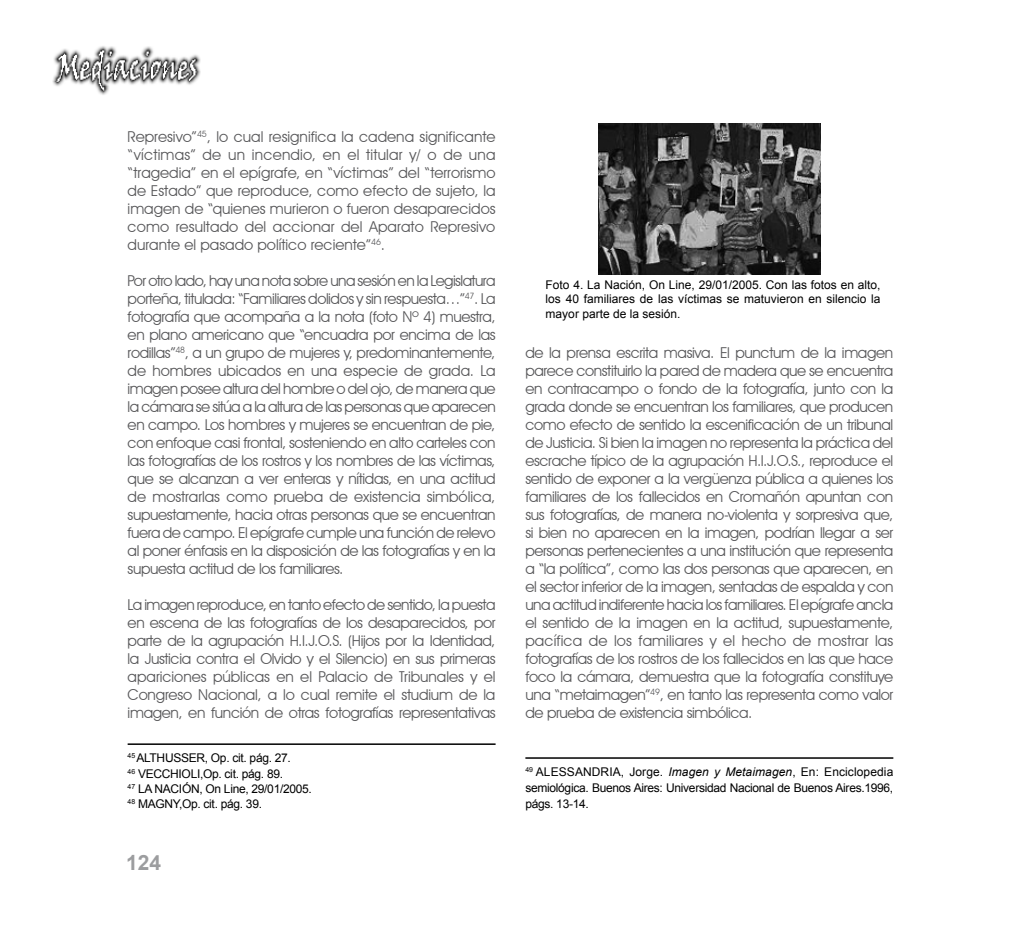
<style>
.page{position:relative;width:1021px;height:936px;background:#fff}
.page>*{position:absolute;margin:0;border:0;box-sizing:border-box;transform-origin:0 0}
.t1{font:700 21px "Arial";color:#9c9d9f}
.t2{font:15px/18px "Avant Garde IT Cby BT";letter-spacing:-.025em;color:#58585a;text-align:justify}
.t3{font:12px/15.5px "Arial";letter-spacing:-.025em;color:#000;text-align:justify}
.s1{font-style:italic}
</style>
<div class="page">
<img style="left:52px;top:46px;width:149px;height:49px">
<hr style="left:128px;top:743px;width:367px;height:1px;background:#000">
<img style="left:599px;top:124px;width:221px;height:150px">
<hr style="left:525px;top:757px;width:368px;height:1px;background:#000">
<p class="t2" style="left:128px;top:127px;width:369px">Represivo”<sup>45</sup>, lo cual resignifica la cadena significante “víctimas” de un incendio, en el titular y/ o de una “tragedia” en el epígrafe, en “víctimas” del “terrorismo de Estado” que reproduce, como efecto de sujeto, la imagen de “quienes murieron o fueron desaparecidos como resultado del accionar del Aparato Represivo durante el pasado político reciente”<sup>46</sup>.</p>
<p class="t2" style="left:128px;top:271px;width:369px">Por otro lado, hay una nota sobre una sesión en la Legislatura porteña, titulada: “Familiares dolidos y sin respuesta…”<sup>47</sup>. La fotografía que acompaña a la nota (foto Nº 4) muestra, en plano americano que “encuadra por encima de las rodillas”<sup>48</sup>, a un grupo de mujeres y, predominantemente, de hombres ubicados en una especie de grada. La imagen posee altura del hombre o del ojo, de manera que la cámara se sitúa a la altura de las personas que aparecen en campo. Los hombres y mujeres se encuentran de pie, con enfoque casi frontal, sosteniendo en alto carteles con las fotografías de los rostros y los nombres de las víctimas, que se alcanzan a ver enteras y nítidas, en una actitud de mostrarlas como prueba de existencia simbólica, supuestamente, hacia otras personas que se encuentran fuera de campo. El epígrafe cumple una función de relevo al poner énfasis en la disposición de las fotografías y en la supuesta actitud de los familiares.</p>
<p class="t2" style="left:128px;top:595px;width:369px">La imagen reproduce, en tanto efecto de sentido, la puesta en escena de las fotografías de los desaparecidos, por parte de la agrupación H.I.J.O.S. (Hijos por la Identidad, la Justicia contra el Olvido y el Silencio) en sus primeras apariciones públicas en el Palacio de Tribunales y el Congreso Nacional, a lo cual remite el studium de la imagen, en función de otras fotografías representativas</p>
<p class="t3" style="left:128px;top:750px;width:186px;text-align:left"><sup>45</sup> ALTHUSSER, Op. cit. pág. 27.<br><sup>46</sup> VECCHIOLI,Op. cit. pág. 89.<br><sup>47</sup> LA NACIÓN, On Line, 29/01/2005.<br><sup>48</sup> MAGNY,Op. cit. pág. 39.</p>
<h1 class="t1" style="left:126px;top:848px;width:37px">124</h1>
<p class="t3" style="left:545px;top:277px;width:336px;line-height:14.4px">Foto 4. La Nación, On Line, 29/01/2005. Con las fotos en alto, los 40 familiares de las víctimas se matuvieron en silencio la mayor parte de la sesión.</p>
<p class="t2" style="left:525px;top:343px;width:369px">de la prensa escrita masiva. El punctum de la imagen parece constituirlo la pared de madera que se encuentra en contracampo o fondo de la fotografía, junto con la grada donde se encuentran los familiares, que producen como efecto de sentido la escenificación de un tribunal de Justicia. Si bien la imagen no representa la práctica del escrache típico de la agrupación H.I.J.O.S., reproduce el sentido de exponer a la vergüenza pública a quienes los familiares de los fallecidos en Cromañón apuntan con sus fotografías, de manera no-violenta y sorpresiva que, si bien no aparecen en la imagen, podrían llegar a ser personas pertenecientes a una institución que representa a “la política”, como las dos personas que aparecen, en el sector inferior de la imagen, sentadas de espalda y con una actitud indiferente hacia los familiares. El epígrafe ancla el sentido de la imagen en la actitud, supuestamente, pacífica de los familiares y el hecho de mostrar las fotografías de los rostros de los fallecidos en las que hace foco la cámara, demuestra que la fotografía constituye una “metaimagen”<sup>49</sup>, en tanto las representa como valor de prueba de existencia simbólica.</p>
<p class="t3" style="left:525px;top:763px;width:369px;line-height:16.2px"><sup>49</sup> ALESSANDRIA, Jorge. <span class="s1">Imagen y Metaimagen</span>, En: Enciclopedia semiológica. Buenos Aires: Universidad Nacional de Buenos Aires.1996, págs. 13-14.</p>
</div>
